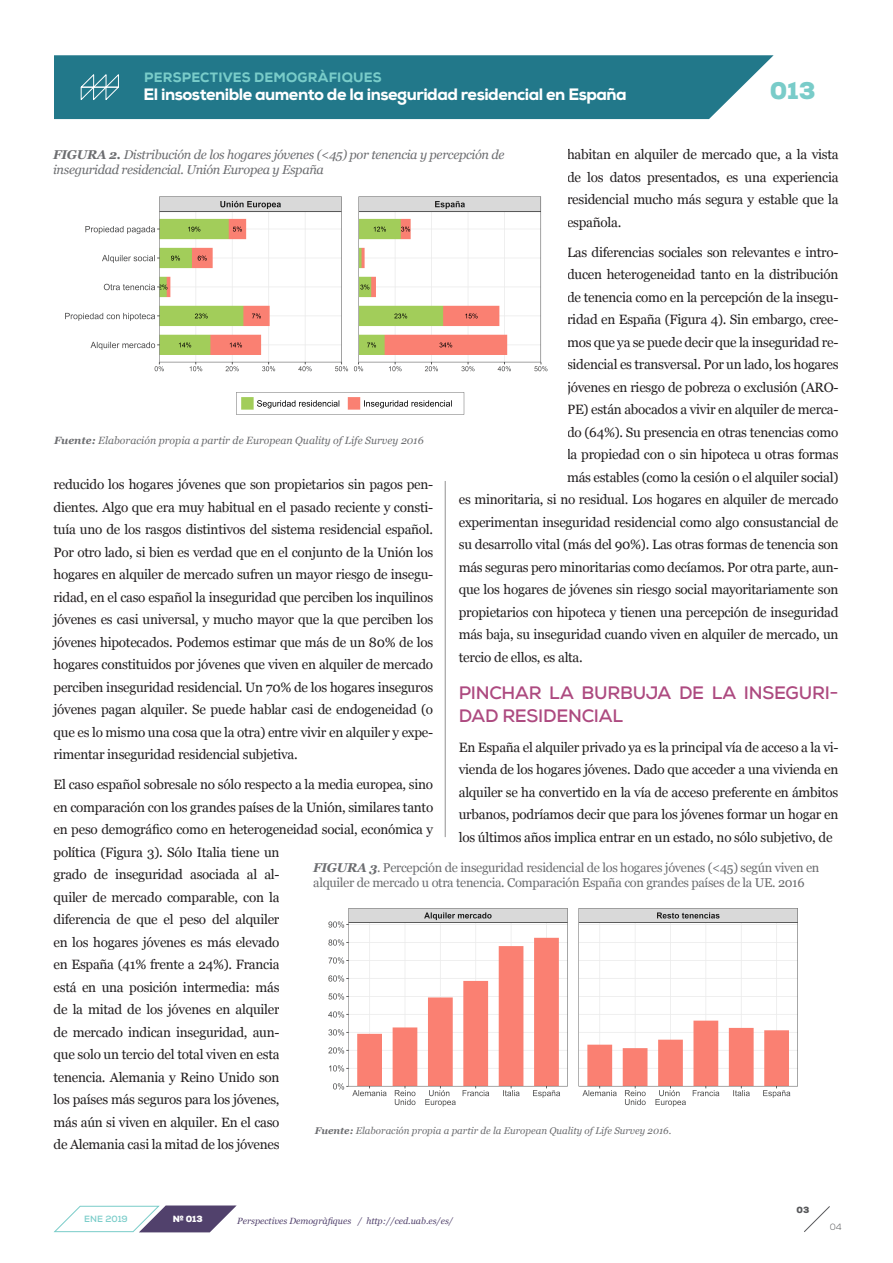
<style>
.page{position:relative;width:893px;height:1263px;background:#fff}
.page>*{position:absolute;margin:0;border:0;box-sizing:border-box;transform-origin:0 0}
.t1{font:900 24.15px "Nexa";color:#79ccc9}
._1{font:700 18px/22.5px "Nexa";letter-spacing:-.015em;color:#ad4a80}
.t2{font:800 16.5px "Nexa";letter-spacing:-.03em;color:#fff}
._1-2{font:13.5px/22.5px "Georgia";letter-spacing:-.02em;color:#231f20;text-align:justify}
.t3{font:800 13.5px "Nexa";letter-spacing:.015em;color:#79ccc9}
.Título_foto{font:12.75px/15px "Georgia";letter-spacing:-.025em;color:#6c6d70}
.Título_foto-2{font:italic 12.75px/15px "Georgia";letter-spacing:-.025em;color:#6c6d70}
.Título_foto-3{font:italic 10.5px "Georgia";color:#6c6d70}
.Título_foto-4{font:italic 9.75px "Georgia";color:#6c6d70}
.Texto_cursiva_SUBIND{font:italic 9px "Georgia";color:#51416c}
.Texto_pequeño{font:700 9px "Nexa";color:#79ccc9}
.t4{font:900 9px "Nexa";color:#fff}
.t5{font:900 9px "Nexa";color:#57585a}
.t6{font:300 9px "Nexa";color:#57585a}
.s1{font-weight:700;font-style:italic}
.s2{font-weight:700}
</style>
<div class="page">
<img style="left:65px;top:196px;width:483px;height:219px">
<img style="left:328px;top:908px;width:470px;height:199px">
<hr style="left:445px;top:481px;width:1px;height:356px;background:#231f20">
<div style="left:54px;top:55px;width:720px;height:64px;background:#22788a"></div>
<svg style="left:79px;top:73px;width:41px;height:28px"></svg>
<svg style="left:54px;top:1205px;width:183px;height:28px"></svg>
<svg style="left:804px;top:1206px;width:26px;height:26px"></svg>
<p class="t3" style="left:144px;top:69px;width:239px">PERSPECTIVES DEMOGRÀFIQUES</p>
<p class="t2" style="left:144px;top:83px;width:485px">El insostenible aumento de la inseguridad residencial en España</p>
<p class="t1" style="left:770px;top:75px;width:47px">013</p>
<p class="_1-2" style="left:567px;top:143px;width:273px">habitan en alquiler de mercado que, a la vista de los datos presentados, es una experiencia residencial mucho más segura y estable que la española.</p>
<p class="_1-2" style="left:567px;top:241px;width:273px">Las diferencias sociales son relevantes e intro-</p>
<p class="_1-2" style="left:567px;top:263px;width:273px">ducen heterogeneidad tanto en la distribución</p>
<p class="_1-2" style="left:567px;top:286px;width:273px">de tenencia como en la percepción de la insegu-</p>
<p class="_1-2" style="left:567px;top:308px;width:273px">ridad en España (Figura 4). Sin embargo, cree-</p>
<p class="_1-2" style="left:567px;top:331px;width:273px">mos que ya se puede decir que la inseguridad re-</p>
<p class="_1-2" style="left:567px;top:353px;width:273px">sidencial es transversal. Por un lado, los hogares</p>
<p class="_1-2" style="left:567px;top:376px;width:273px">jóvenes en riesgo de pobreza o exclusión (ARO-</p>
<p class="_1-2" style="left:567px;top:398px;width:273px">PE) están abocados a vivir en alquiler de merca-</p>
<p class="_1-2" style="left:567px;top:421px;width:273px">do (64%). Su presencia en otras tenencias como</p>
<p class="_1-2" style="left:567px;top:443px;width:273px">la propiedad con o sin hipoteca u otras formas</p>
<p class="_1-2" style="left:567px;top:466px;width:273px">más estables (como la cesión o el alquiler social)</p>
<p class="_1-2" style="left:459px;top:488px;width:381px">es minoritaria, si no residual. Los hogares en alquiler de mercado</p>
<p class="_1-2" style="left:459px;top:511px;width:381px">experimentan inseguridad residencial como algo consustancial de</p>
<p class="_1-2" style="left:459px;top:533px;width:381px">su desarrollo vital (más del 90%). Las otras formas de tenencia son</p>
<p class="_1-2" style="left:459px;top:556px;width:381px">más seguras pero minoritarias como decíamos. Por otra parte, aun-</p>
<p class="_1-2" style="left:459px;top:578px;width:381px">que los hogares de jóvenes sin riesgo social mayoritariamente son</p>
<p class="_1-2" style="left:459px;top:601px;width:381px">propietarios con hipoteca y tienen una percepción de inseguridad</p>
<p class="_1-2" style="left:459px;top:623px;width:381px">más baja, su inseguridad cuando viven en alquiler de mercado, un</p>
<p class="_1-2" style="left:459px;top:646px;width:125px">tercio de ellos, es alta.</p>
<p class="_1" style="left:459px;top:682px;width:381px">PINCHAR LA BURBUJA DE LA INSEGURI-<br>DAD RESIDENCIAL</p>
<p class="_1-2" style="left:459px;top:736px;width:381px">En España el alquiler privado ya es la principal vía de acceso a la vi&shy;vienda de los hogares jóvenes. Dado que acceder a una vivienda en alquiler se ha convertido en la vía de acceso preferente en ámbitos urbanos, podríamos decir que para los jóvenes formar un hogar en los últimos años implica entrar en un estado, no sólo subjetivo, de</p>
<p class="Título_foto" style="left:313px;top:860px;width:508px"><span class="s1">FIGURA 3</span>. Percepción de inseguridad residencial de los hogares jóvenes (&lt;45) según viven en alquiler de mercado u otra tenencia. Comparación España con grandes países de la UE. 2016</p>
<p class="Título_foto-2" style="left:53px;top:147px;width:453px"><span class="s2">FIGURA 2.</span> Distribución de los hogares jóvenes (&lt;45) por tenencia y percepción de inseguridad residencial. Unión Europea y España</p>
<p class="Título_foto-3" style="left:54px;top:434px;width:371px"><span class="s2">Fuente:</span> Elaboración propia a partir de European Quality of Life Survey 2016</p>
<p class="_1-2" style="left:54px;top:473px;width:381px">reducido los hogares jóvenes que son propietarios sin pagos pen&shy;dientes. Algo que era muy habitual en el pasado reciente y consti&shy;tuía uno de los rasgos distintivos del sistema residencial español.<br>Por otro lado, si bien es verdad que en el conjunto de la Unión los hogares en alquiler de mercado sufren un mayor riesgo de insegu&shy;ridad, en el caso español la inseguridad que perciben los inquilinos jóvenes es casi universal, y mucho mayor que la que perciben los jóvenes hipotecados. Podemos estimar que más de un 80% de los hogares constituidos por jóvenes que viven en alquiler de mercado perciben inseguridad residencial. Un 70% de los hogares inseguros jóvenes pagan alquiler. Se puede hablar casi de endogeneidad (o que es lo mismo una cosa que la otra) entre vivir en alquiler y expe&shy;rimentar inseguridad residencial subjetiva.</p>
<p class="_1-2" style="left:54px;top:773px;width:381px;text-align:left">El caso español sobresale no sólo respecto a la media europea, sino en comparación con los grandes países de la Unión, similares tanto en peso demográfico como en heterogeneidad social, económica y política (Figura 3). Sólo Italia tiene un<br>grado de inseguridad asociada al al-<br>quiler de mercado comparable, con la<br>diferencia de que el peso del alquiler<br>en los hogares jóvenes es más elevado<br>en España (41% frente a 24%). Francia<br>está en una posición intermedia: más<br>de la mitad de los jóvenes en alquiler<br>de mercado indican inseguridad, aun-<br>que solo un tercio del total viven en esta<br>tenencia. Alemania y Reino Unido son<br>los países más seguros para los jóvenes,<br>más aún si viven en alquiler. En el caso<br>de Alemania casi la mitad de los jóvenes</p>
<p class="Título_foto-4" style="left:315px;top:1124px;width:358px"><span class="s2">Fuente:</span> Elaboración propia a partir de la European Quality of Life Survey 2016.</p>
<p class="Texto_pequeño" style="left:84px;top:1213px;width:45px">ENE 2019</p>
<p class="t4" style="left:173px;top:1213px;width:32px">Nº 013</p>
<p class="Texto_cursiva_SUBIND" style="left:237px;top:1215px;width:217px">Perspectives Demogràfiques / http://ced.uab.es/es/</p>
<p class="t5" style="left:797px;top:1204px;width:14px">03</p>
<p class="t6" style="left:830px;top:1221px;width:13px">04</p>
</div>
